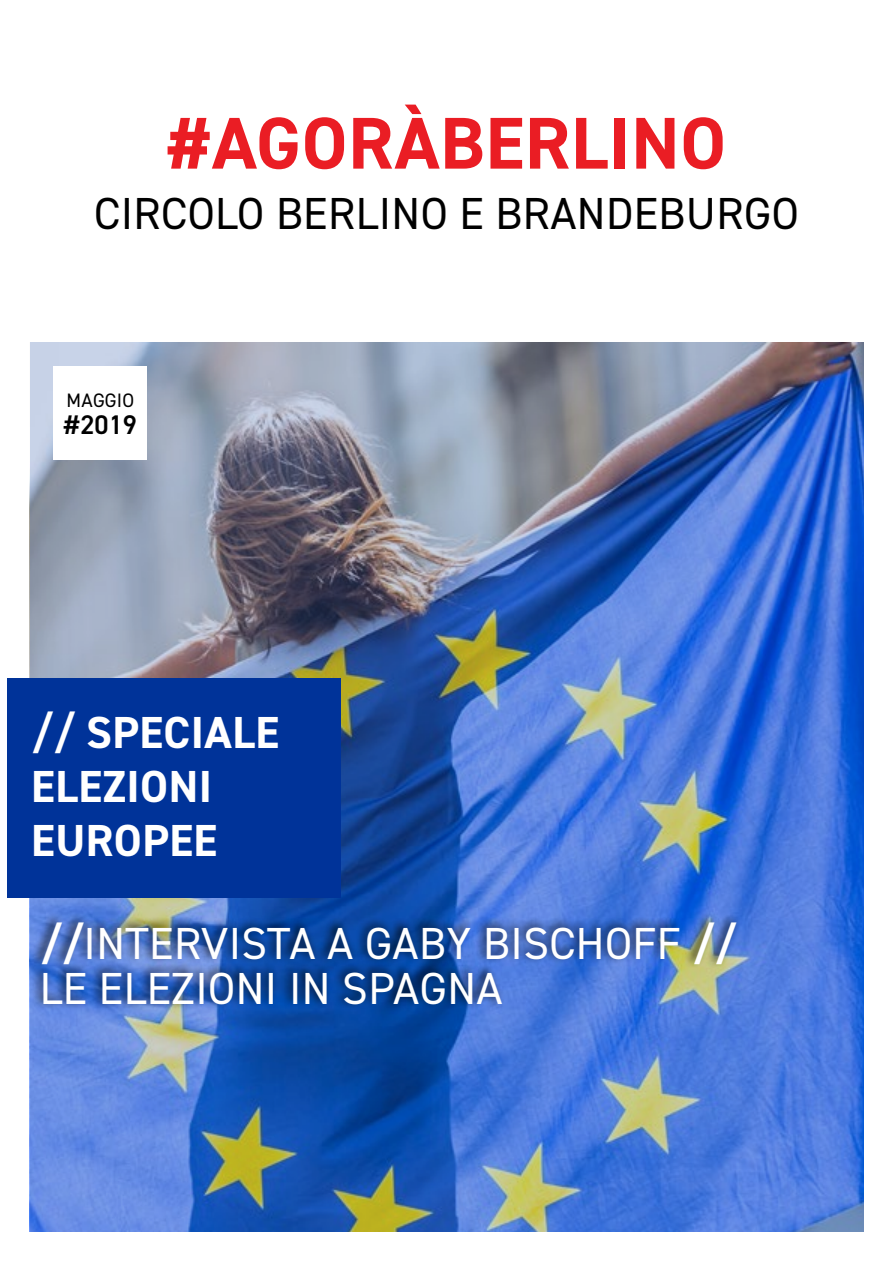
<style>
.page{position:relative;width:893px;height:1263px;background:#fff}
.page>*{position:absolute;margin:0;border:0;box-sizing:border-box;transform-origin:0 0}
.t1{font:700 73.5px "DIN2014";letter-spacing:.01em;color:#ea1d24}
.t2{font:45px/45px "DIN2014";letter-spacing:.01em;color:#fff}
.t3{font:45px "DIN2014";letter-spacing:.01em;color:#000}
.t4{font:700 45px/54px "DIN2014";letter-spacing:.01em;color:#fff}
.t5{font:600 27px "DIN2014";color:#000}
.t6{font:19.5px "DIN2014";letter-spacing:.01em;color:#000}
.s1{font-weight:700}
</style>
<div class="page">
<img style="left:30px;top:342px;width:833px;height:890px">
<div style="left:29px;top:913px;width:711px;height:96px;background:#000;opacity:.75"></div>
<div style="left:54px;top:366px;width:93px;height:94px;background:#fff"></div>
<div style="left:7px;top:678px;width:333px;height:220px;background:#039"></div>
<h1 class="t1" style="left:167px;top:94px;width:561px">#AGORÀBERLINO</h1>
<p class="t3" style="left:94px;top:185px;width:706px">CIRCOLO BERLINO E BRANDEBURGO</p>
<p class="t6" style="left:67px;top:388px;width:69px">MAGGIO</p>
<p class="t5" style="left:64px;top:407px;width:74px">#2019</p>
<p class="t4" style="left:31px;top:705px;width:250px">// SPECIALE<br>ELEZIONI<br>EUROPEE</p>
<p class="t2" style="left:40px;top:920px;width:698px"><span class="s1">//</span>INTERVISTA A GABY BISCHOFF <span class="s1">//<br></span>LE ELEZIONI IN SPAGNA</p>
</div>
